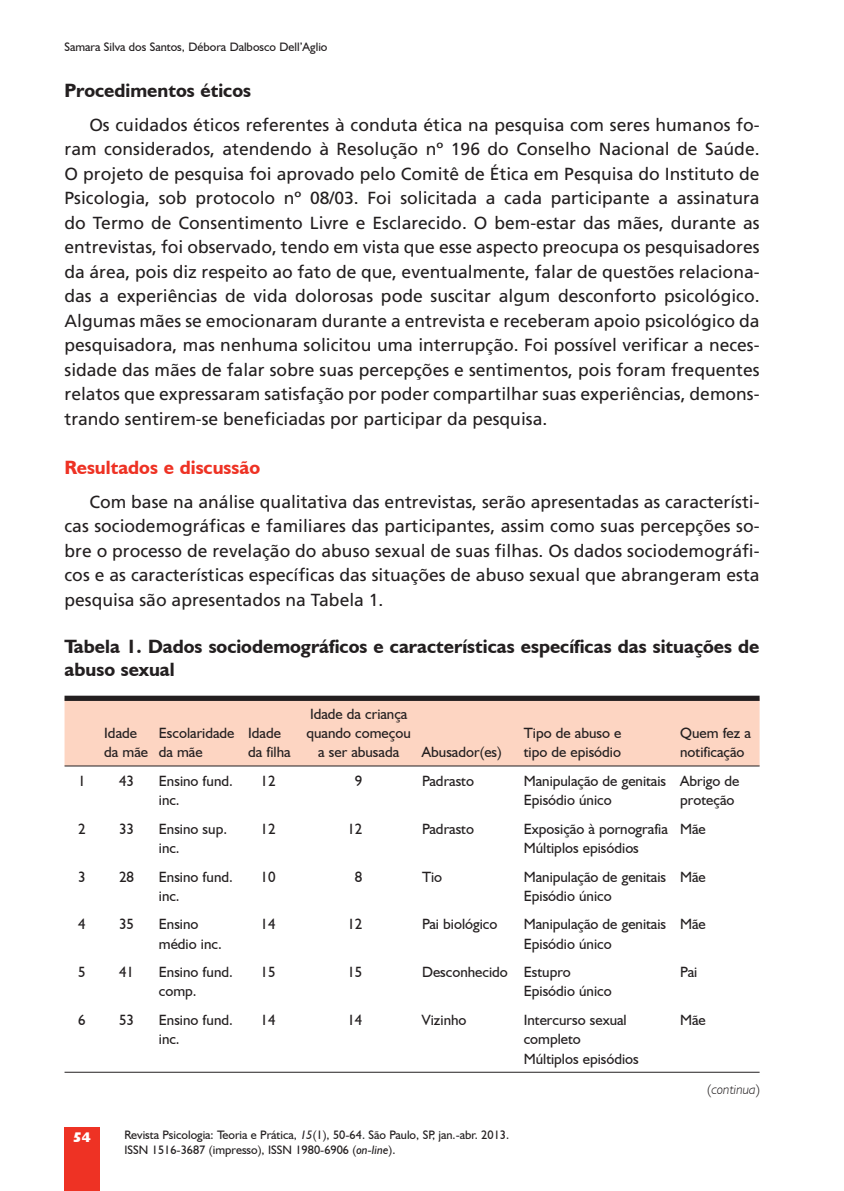
<style>
.page{position:relative;width:844px;height:1191px;background:#fff}
.page>*{position:absolute;margin:0;border:0;box-sizing:border-box;transform-origin:0 0}
.t1{font:700 19.25px/22.8px "Humanist 521 BT";color:#231f20}
.t2{font:700 19.25px "Humanist 521 BT";color:#ee3224}
.t3{font:17.5px/24.5px "Frutiger";color:#231f20;text-align:justify}
.t4{font:14.88px/19.2px "Humanist 521 BT";color:#231f20}
.t5{font:italic 300 14px "Humanist 521 BT";color:#231f20}
.t6{font:800 14px "Humanist 521 BT";color:#fff}
.t7{font:12.25px/14.9px "Humanist 521 BT";color:#231f20}
.s1{font-style:normal}
.s2{font-style:italic}
</style>
<div class="page">
<div style="left:64px;top:1127px;width:36px;height:64px;background:#ee3224"></div>
<div style="left:64px;top:701px;width:695px;height:64px;background:#fdd5c2"></div>
<div style="left:64px;top:695px;width:695px;height:6px;background:#231f20"></div>
<hr style="left:64px;top:765px;width:695px;height:1px;background:#231f20">
<hr style="left:64px;top:1071px;width:695px;height:1px;background:#231f20">
<p class="t7" style="left:64px;top:40px;width:264px">Samara Silva dos Santos, Débora Dalbosco Dell’Aglio</p>
<p class="t1" style="left:64px;top:78px;width:188px">Procedimentos éticos</p>
<p class="t3" style="left:64px;top:114px;width:696px;text-indent:25px">Os cuidados éticos referentes à conduta ética na pesquisa com seres humanos fo&shy;ram considerados, atendendo à Resolução nº 196 do Conselho Nacional de Saúde.<br>O projeto de pesquisa foi aprovado pelo Comitê de Ética em Pesquisa do Instituto de Psicologia, sob protocolo nº 08/03. Foi solicitada a cada participante a assinatura do Termo de Consentimento Livre e Esclarecido. O bem-estar das mães, durante as entrevistas, foi observado, tendo em vista que esse aspecto preocupa os pesquisadores da área, pois diz respeito ao fato de que, eventualmente, falar de questões relaciona&shy;das a experiências de vida dolorosas pode suscitar algum desconforto psicológico.<br>Alguma s mães se emocionaram durante a entrevista e receberam apoio psicológico da pesquisadora, mas nenhuma solicitou uma interrupção. Foi possível verificar a neces&shy;sidade das mães de falar sobre suas percepções e sentimentos, pois foram frequentes relatos que expressaram satisfação por poder compartilhar suas experiências, demons&shy;trando sentirem-se beneficiadas por participar da pesquisa.</p>
<p class="t2" style="left:64px;top:455px;width:197px">Resultados e discussão</p>
<p class="t3" style="left:64px;top:491px;width:696px;text-indent:25px">Com base na análise qualitativa das entrevistas, serão apresentadas as característi&shy;cas sociodemográficas e familiares das participantes, assim como suas percepções so&shy;bre o processo de revelação do abuso sexual de suas filhas. Os dados sociodemográfi&shy;cos e as características específicas das situações de abuso sexual que abrangeram esta pesquisa são apresentados na Tabela 1.</p>
<p class="t1" style="left:64px;top:634px;width:696px">Tabela 1. Dados sociodemográficos e características específicas das situações de abuso sexual</p>
<p class="t4" style="left:104px;top:723px;width:45px">Idade da mãe</p>
<p class="t4" style="left:159px;top:723px;width:77px">Escolaridade da mãe</p>
<p class="t4" style="left:248px;top:723px;width:44px">Idade da filha</p>
<p class="t4" style="left:306px;top:703px;width:106px;text-align:center">Idade da criança quando começou a ser abusada</p>
<p class="t4" style="left:422px;top:742px;width:81px">Abusador(es)</p>
<p class="t4" style="left:523px;top:723px;width:99px">Tipo de abuso e tipo de episódio</p>
<p class="t4" style="left:680px;top:723px;width:72px">Quem fez a notificação</p>
<p class="t4" style="left:78px;top:771px;width:9px">1</p>
<p class="t4" style="left:119px;top:771px;width:17px">43</p>
<p class="t4" style="left:159px;top:771px;width:75px">Ensino fund. inc.</p>
<p class="t4" style="left:260px;top:771px;width:17px">12</p>
<p class="t4" style="left:355px;top:771px;width:9px">9</p>
<p class="t4" style="left:422px;top:771px;width:54px">Padrasto</p>
<p class="t4" style="left:523px;top:771px;width:144px">Manipulação de genitais<br>Episódio único</p>
<p class="t4" style="left:680px;top:771px;width:61px">Abrigo de proteção</p>
<p class="t4" style="left:78px;top:818px;width:9px">2</p>
<p class="t4" style="left:119px;top:818px;width:17px">33</p>
<p class="t4" style="left:159px;top:818px;width:70px">Ensino sup. inc.</p>
<p class="t4" style="left:260px;top:818px;width:17px">12</p>
<p class="t4" style="left:347px;top:818px;width:17px">12</p>
<p class="t4" style="left:422px;top:818px;width:54px">Padrasto</p>
<p class="t4" style="left:523px;top:818px;width:145px">Exposição à pornografia<br>Múltiplos episódios</p>
<p class="t4" style="left:680px;top:818px;width:27px">Mãe</p>
<p class="t4" style="left:78px;top:866px;width:9px">3</p>
<p class="t4" style="left:119px;top:866px;width:17px">28</p>
<p class="t4" style="left:159px;top:866px;width:75px">Ensino fund. inc.</p>
<p class="t4" style="left:260px;top:866px;width:17px">10</p>
<p class="t4" style="left:355px;top:866px;width:9px">8</p>
<p class="t4" style="left:422px;top:866px;width:22px">Tio</p>
<p class="t4" style="left:523px;top:866px;width:144px">Manipulação de genitais<br>Episódio único</p>
<p class="t4" style="left:680px;top:866px;width:27px">Mãe</p>
<p class="t4" style="left:78px;top:914px;width:9px">4</p>
<p class="t4" style="left:119px;top:914px;width:17px">35</p>
<p class="t4" style="left:159px;top:914px;width:64px">Ensino médio inc.</p>
<p class="t4" style="left:260px;top:914px;width:17px">14</p>
<p class="t4" style="left:347px;top:914px;width:17px">12</p>
<p class="t4" style="left:422px;top:914px;width:77px">Pai biológico</p>
<p class="t4" style="left:523px;top:914px;width:144px">Manipulação de genitais<br>Episódio único</p>
<p class="t4" style="left:680px;top:914px;width:27px">Mãe</p>
<p class="t4" style="left:78px;top:962px;width:9px">5</p>
<p class="t4" style="left:119px;top:962px;width:17px">41</p>
<p class="t4" style="left:159px;top:962px;width:75px">Ensino fund. comp.</p>
<p class="t4" style="left:260px;top:962px;width:17px">15</p>
<p class="t4" style="left:347px;top:962px;width:17px">15</p>
<p class="t4" style="left:523px;top:962px;width:89px;text-indent:-102px">Desconhecido Estupro<br>Episódio único</p>
<p class="t4" style="left:680px;top:962px;width:19px">Pai</p>
<p class="t4" style="left:78px;top:1010px;width:9px">6</p>
<p class="t4" style="left:119px;top:1010px;width:17px">53</p>
<p class="t4" style="left:159px;top:1010px;width:75px">Ensino fund. inc.</p>
<p class="t4" style="left:260px;top:1010px;width:17px">14</p>
<p class="t4" style="left:347px;top:1010px;width:17px">14</p>
<p class="t4" style="left:422px;top:1010px;width:46px">Vizinho</p>
<p class="t4" style="left:523px;top:1010px;width:117px">Intercurso sexual completo<br>Múltiplos episódios</p>
<p class="t4" style="left:680px;top:1010px;width:27px">Mãe</p>
<p class="t5" style="left:707px;top:1080px;width:53px"><span class="s1">(</span>continua<span class="s1">)</span></p>
<p class="t6" style="left:73px;top:1128px;width:20px">54</p>
<p class="t7" style="left:124px;top:1127px;width:386px">Revista Psicologia: Teoria e Prática, <span class="s2">15</span>(1), 50-64. São Paulo, SP, jan.-abr. 2013.<br>ISSN 1516-3687 (impresso), ISSN 1980-6906 (<span class="s2">on-line</span>).</p>
</div>
